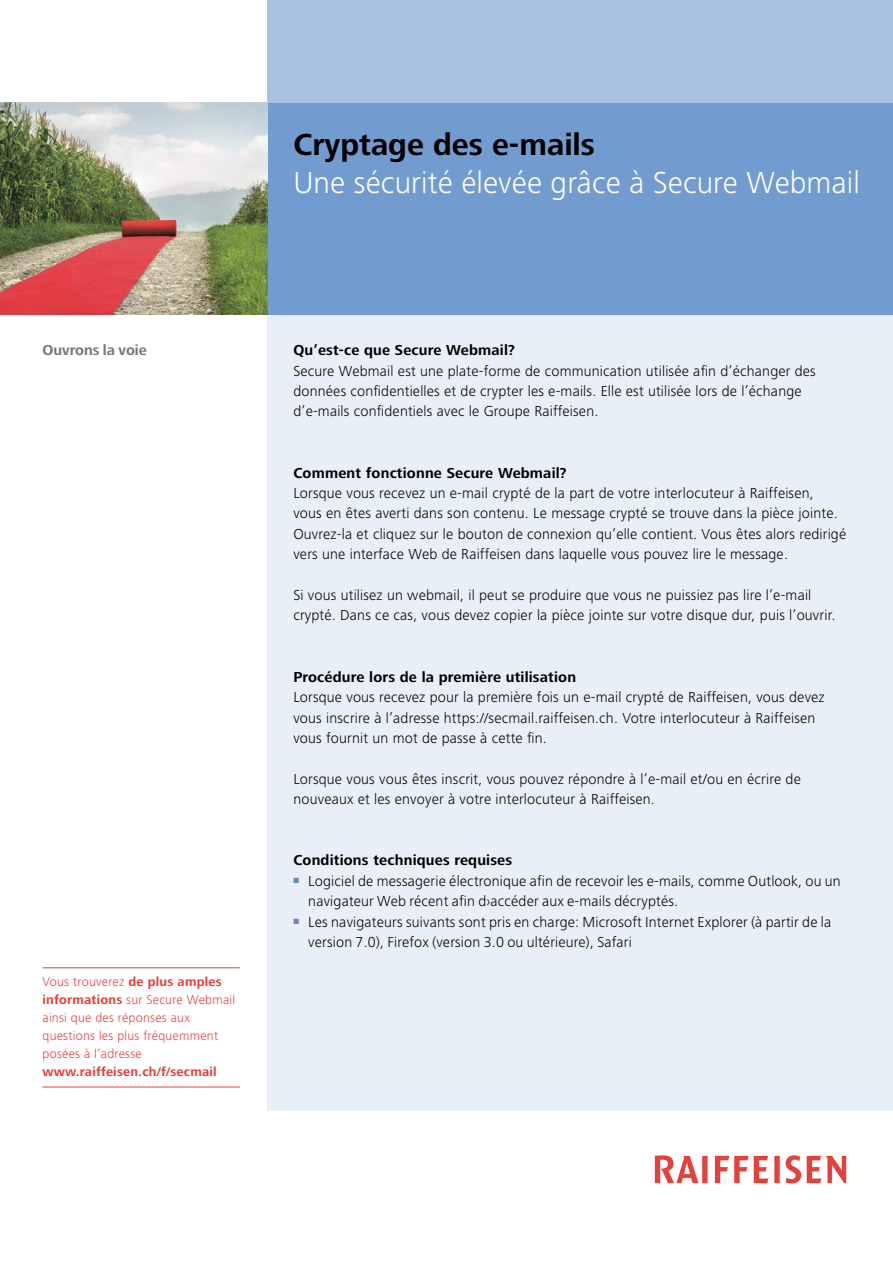
<style>
.page{position:relative;width:893px;height:1263px;background:#fff}
.page>*{position:absolute;margin:0;border:0;box-sizing:border-box;transform-origin:0 0}
.t1{font:300 31.5px "Frutiger Next LT";letter-spacing:.005em;color:#fff}
.t2{font:700 31.5px "Frutiger Next LT";color:#000}
.t3{font:300 15px/20.4px "Frutiger Next LT";letter-spacing:.01em;color:#000}
.t4{font:700 15px "Frutiger Next LT";letter-spacing:.01em;color:#000}
.t5{font:700 15px "Frutiger Next LT";color:#7e7471}
.t6{font:300 13.2px/17.9px "Frutiger Next LT";letter-spacing:.02em;color:#e53d39}
.t7{font:700 13.2px "Frutiger Next LT";letter-spacing:.02em;color:#e53d39}
.s1{font-weight:700}
</style>
<div class="page">
<div style="left:268px;top:314px;width:625px;height:796px;background:#e8eff8"></div>
<svg style="left:655px;top:1155px;width:191px;height:28px"></svg>
<div style="left:268px;top:102px;width:625px;height:212px;background:#729cd0"></div>
<div style="left:268px;top:0;width:625px;height:102px;background:#a9c2e1"></div>
<img style="left:0;top:102px;width:268px;height:212px">
<hr style="left:43px;top:967px;width:197px;height:1px;background:#e53d39">
<hr style="left:43px;top:1086px;width:197px;height:1px;background:#e53d39">
<h1 class="t2" style="left:293px;top:127px;width:303px">Cryptage des e-mails</h1>
<h1 class="t1" style="left:293px;top:165px;width:568px">Une sécurité élevée grâce à Secure Webmail</h1>
<p class="t5" style="left:43px;top:342px;width:106px">Ouvrons la voie</p>
<p class="t4" style="left:293px;top:342px;width:223px">Qu’est-ce que Secure Webmail?</p>
<p class="t3" style="left:293px;top:360px;width:524px">Secure Webmail est une plate-forme de communication utilisée afin d’échanger des données confidentielles et de crypter les e-mails. Elle est utilisée lors de l’échange d’e-mails confidentiels avec le Groupe Raiffeisen.</p>
<p class="t4" style="left:293px;top:464px;width:275px">Comment fonctionne Secure Webmail?</p>
<p class="t3" style="left:293px;top:483px;width:554px">Lorsque vous recevez un e-mail crypté de la part de votre interlocuteur à Raiffeisen,<br>vous en êtes averti dans son contenu. Le message crypté se trouve dans la pièce jointe.<br>Ouvrez-la et cliquez sur le bouton de connexion qu’elle contient. Vous êtes alors redirigé vers une interface Web de Raiffeisen dans laquelle vous pouvez lire le message.</p>
<p class="t3" style="left:293px;top:585px;width:543px">Si vous utilisez un webmail, il peut se produire que vous ne puissiez pas lire l’e-mail crypté. Dans ce cas, vous devez copier la pièce jointe sur votre disque dur, puis l’ouvrir.</p>
<p class="t4" style="left:293px;top:668px;width:284px">Procédure lors de la première utilisation</p>
<p class="t3" style="left:293px;top:687px;width:533px">Lorsque vous recevez pour la première fois un e-mail crypté de Raiffeisen, vous devez vous inscrire à l’adresse https://secmail.raiffeisen.ch. Votre interlocuteur à Raiffeisen vous fournit un mot de passe à cette fin.</p>
<p class="t3" style="left:293px;top:769px;width:509px">Lorsque vous vous êtes inscrit, vous pouvez répondre à l’e-mail et/ou en écrire de nouveaux et les envoyer à votre interlocuteur à Raiffeisen.</p>
<p class="t6" style="left:43px;top:973px;width:194px">Vous trouverez <span class="s1">de plus amples informations</span> sur Secure Webmail ainsi que des réponses aux questions les plus fréquemment posées à l’adresse</p>
<p class="t7" style="left:43px;top:1064px;width:176px">www.raiffeisen.ch/f/secmail</p>
<p class="t4" style="left:293px;top:852px;width:220px">Conditions techniques requises</p>
<p class="t3" style="left:308px;top:871px;width:534px;text-indent:-15px"><sup>■</sup> Logiciel de messagerie électronique afin de recevoir les e-mails, comme Outlook, ou un navigateur Web récent afin d›accéder aux e-mails décryptés.</p>
<p class="t3" style="left:308px;top:911px;width:525px;text-indent:-15px"><sup>■</sup> Les navigateurs suivants sont pris en charge: Microsoft Internet Explorer (à partir de la version 7.0), Firefox (version 3.0 ou ultérieure), Safari</p>
</div>
